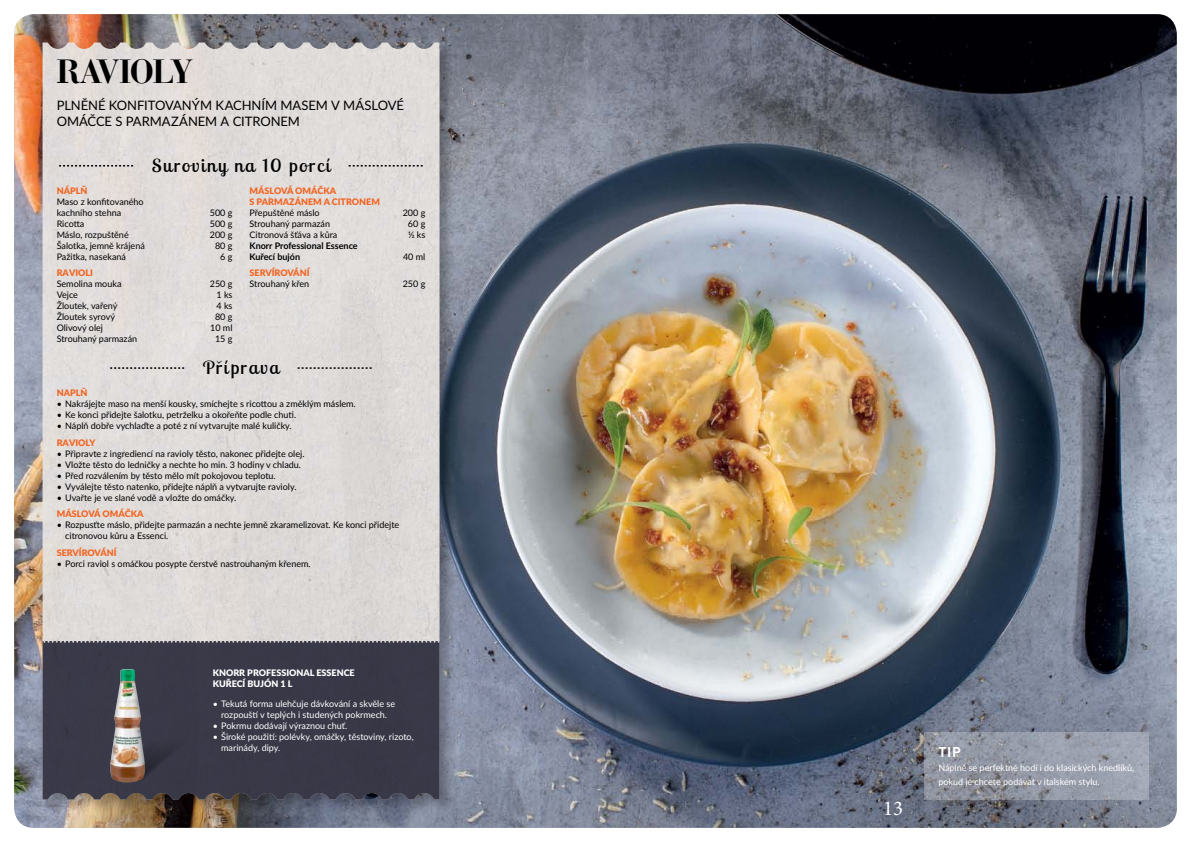
<style>
.page{position:relative;width:1191px;height:842px;background:#fff}
.page>*{position:absolute;margin:0;border:0;box-sizing:border-box;transform-origin:0 0}
.t1{font:700 35px "Bauer Bodni EU";color:#000}
.t2{font:21px "Minion Pro";color:#fff}
.t3{font:18px "Lobster Two";letter-spacing:.08em;color:#000;scale:1.1 1}
.t4{font:700 14px "DINCE";color:#fff}
.t5{font:13px "Lato";color:#000}
.t6{font:9px/11px "Lato";color:#000}
.t7{font:9px/11px "Lato";color:#fff}
.t8{font:900 9px/11px "Lato";color:#f26522}
.t9{font:900 9px/11px "Lato";color:#fff}
.t10{font:700 9px/11px "Lato";color:#000}
</style>
<div class="page">
<img style="left:14px;top:14px;width:1162px;height:814px">
<div style="left:40px;top:40px;width:416px;height:776px;background:#000;opacity:.3"></div>
<div style="left:43px;top:43px;width:396px;height:598px;background:#dfdbd9"></div>
<div style="left:43px;top:642px;width:396px;height:157px;background:#393a4e"></div>
<svg style="left:43px;top:641px;width:396px;height:2px"></svg>
<div style="left:111px;top:737px;width:78px;height:45px;background:#383746"></div>
<svg style="left:145px;top:751px;width:23px;height:25px"></svg>
<img style="left:110px;top:669px;width:35px;height:114px">
<svg style="left:924px;top:732px;width:224px;height:67px;background:#959aa6"></svg>
<svg style="left:59px;top:165px;width:74px;height:2px"></svg>
<svg style="left:349px;top:165px;width:74px;height:2px"></svg>
<svg style="left:110px;top:367px;width:74px;height:2px"></svg>
<svg style="left:297px;top:367px;width:75px;height:2px"></svg>
<h1 class="t1" style="left:57px;top:50px;width:21px">RAVIOL</h1>
<h1 class="t1" style="left:172px;top:50px;width:22px">Y</h1>
<h3 class="t5" style="left:57px;top:96px;width:9px">pln</h3>
<h3 class="t5" style="left:81px;top:96px;width:38px">ěné konfitovan</h3>
<h3 class="t5" style="left:192px;top:96px;width:34px">ým kachn</h3>
<h3 class="t5" style="left:261px;top:96px;width:29px">ím masem</h3>
<h3 class="t5" style="left:331px;top:96px;width:9px">vm</h3>
<h3 class="t5" style="left:355px;top:96px;width:18px">áslov</h3>
<h3 class="t5" style="left:396px;top:96px;width:9px">é</h3>
<h3 class="t5" style="left:57px;top:112px;width:40px">om áčce</h3>
<h3 class="t5" style="left:115px;top:112px;width:113px">s PARMAZÁNEM acit</h3>
<h3 class="t5" style="left:252px;top:112px;width:19px">ronem</h3>
<h3 class="t3" style="left:152px;top:154px;width:164px">Suroviny na 10 porcí</h3>
<p class="t8" style="left:57px;top:184px;width:32px">NÁPLŇ</p>
<p class="t6" style="left:57px;top:195px;width:88px">Maso z konfitovaného kachního stehna</p>
<p class="t6" style="left:210px;top:206px;width:24px">500 g</p>
<p class="t6" style="left:57px;top:217px;width:29px">Ricotta</p>
<p class="t6" style="left:210px;top:217px;width:24px">500 g</p>
<p class="t6" style="left:57px;top:228px;width:74px">Máslo, rozpuštěné</p>
<p class="t6" style="left:210px;top:228px;width:24px">200 g</p>
<p class="t6" style="left:57px;top:239px;width:90px">Šalotka, jemně krájená</p>
<p class="t6" style="left:215px;top:239px;width:19px">80g</p>
<p class="t6" style="left:57px;top:250px;width:71px">Pažitka, nasekaná</p>
<p class="t6" style="left:220px;top:250px;width:14px">6 g</p>
<p class="t8" style="left:57px;top:267px;width:38px">RAVIOLI</p>
<p class="t6" style="left:57px;top:278px;width:66px">Semolina mouka</p>
<p class="t6" style="left:210px;top:278px;width:24px">250 g</p>
<p class="t6" style="left:57px;top:289px;width:23px">Vejce</p>
<p class="t6" style="left:216px;top:289px;width:17px">1 ks</p>
<p class="t6" style="left:57px;top:300px;width:62px">Žloutek, vařený</p>
<p class="t6" style="left:216px;top:300px;width:17px">4 ks</p>
<p class="t6" style="left:57px;top:311px;width:60px">Žloutek syrový</p>
<p class="t6" style="left:215px;top:311px;width:19px">80g</p>
<p class="t6" style="left:57px;top:322px;width:48px">Olivový olej</p>
<p class="t6" style="left:210px;top:322px;width:24px">10 ml</p>
<p class="t6" style="left:57px;top:333px;width:82px">Strouhaný parmazán</p>
<p class="t6" style="left:215px;top:333px;width:19px">15g</p>
<p class="t8" style="left:249px;top:184px;width:132px">MÁSLOVÁ OMÁČKA<br>S PARMAZÁNEM A CITRONEM</p>
<p class="t6" style="left:249px;top:206px;width:72px">Přepuštěné máslo</p>
<p class="t6" style="left:403px;top:206px;width:24px">200 g</p>
<p class="t6" style="left:249px;top:217px;width:82px">Strouhaný parmazán</p>
<p class="t6" style="left:408px;top:217px;width:19px">60g</p>
<p class="t6" style="left:249px;top:228px;width:89px">Citronová šťáva a kůra</p>
<p class="t6" style="left:408px;top:228px;width:19px">½ ks</p>
<p class="t10" style="left:249px;top:239px;width:110px">Knorr Professional Essence<br>Kuřecí bujón</p>
<p class="t6" style="left:403px;top:250px;width:24px">40 ml</p>
<p class="t8" style="left:249px;top:267px;width:61px">SERVÍROVÁNÍ</p>
<p class="t6" style="left:249px;top:278px;width:61px">Strouhaný křen</p>
<p class="t6" style="left:403px;top:278px;width:24px">250 g</p>
<h3 class="t3" style="left:203px;top:356px;width:71px">Pˇríprava</h3>
<p class="t8" style="left:57px;top:387px;width:32px">NAPLŇ</p>
<p class="t6" style="left:57px;top:398px;width:300px">• Nakrájejte maso na menší kousky, smíchejte s ricottou a změklým máslem.</p>
<p class="t6" style="left:57px;top:409px;width:241px">• Ke konci přidejte šalotku, petrželku a okořeňte podle chuti.</p>
<p class="t6" style="left:57px;top:420px;width:236px">• Náplň dobře vychlaďte a poté z ní vytvarujte malé kuličky.</p>
<p class="t8" style="left:57px;top:436px;width:7px">RAVIOLY</p>
<p class="t6" style="left:57px;top:447px;width:249px">• Připravte z ingrediencí na ravioly těsto, nakonec přidejte olej.</p>
<p class="t6" style="left:57px;top:458px;width:246px">• Vložte těsto do ledničky a nechte ho min. 3 hodiny v chladu.</p>
<p class="t6" style="left:57px;top:469px;width:220px">• Před rozválením by těsto mělo mít pokojovou teplotu.</p>
<p class="t6" style="left:57px;top:480px;width:241px">• Vyválejte těsto natenko, přidejte náplň a vytvarujte ravioly.</p>
<p class="t6" style="left:57px;top:491px;width:181px">• Uvařte je ve slané vodě a vložte do omáčky.</p>
<p class="t8" style="left:57px;top:508px;width:88px">MÁSLOVÁ OMÁČKA</p>
<p class="t6" style="left:65px;top:519px;width:335px;text-indent:-9px">• Rozpusťte máslo, přidejte parmazán a nechte jemně zkaramelizovat. Ke konci přidejte citronovou kůru a Essenci.</p>
<p class="t8" style="left:57px;top:547px;width:61px">SERVÍROVÁNÍ</p>
<p class="t6" style="left:57px;top:558px;width:255px">• Porci raviol s omáčkou posypte čerstvě nastrouhaným křenem.</p>
<p class="t9" style="left:213px;top:667px;width:144px">KNORR PROFESSIONAL ESSENCE<br>KUŘECÍ BUJÓN 1 L</p>
<p class="t7" style="left:213px;top:698px;width:184px;text-align:center">• Tekutá forma ulehčuje dávkování a skvěle se rozpouští v teplých i studených pokrmech.</p>
<p class="t7" style="left:213px;top:720px;width:136px">• Pokrmu dodávají výraznou chuť.</p>
<p class="t7" style="left:221px;top:731px;width:194px;text-indent:-9px">• Široké použití: polévky, omáčky, těstoviny, rizoto, marinády, dipy.</p>
<h2 class="t2" style="left:883px;top:794px;width:22px">13</h2>
<h3 class="t4" style="left:938px;top:743px;width:24px">TIP</h3>
<p class="t7" style="left:938px;top:761px;width:197px;line-height:14px">Náplně se perfektně hodí i do klasických knedlíků, pokud je chcete podávat v italském stylu.</p>
</div>
